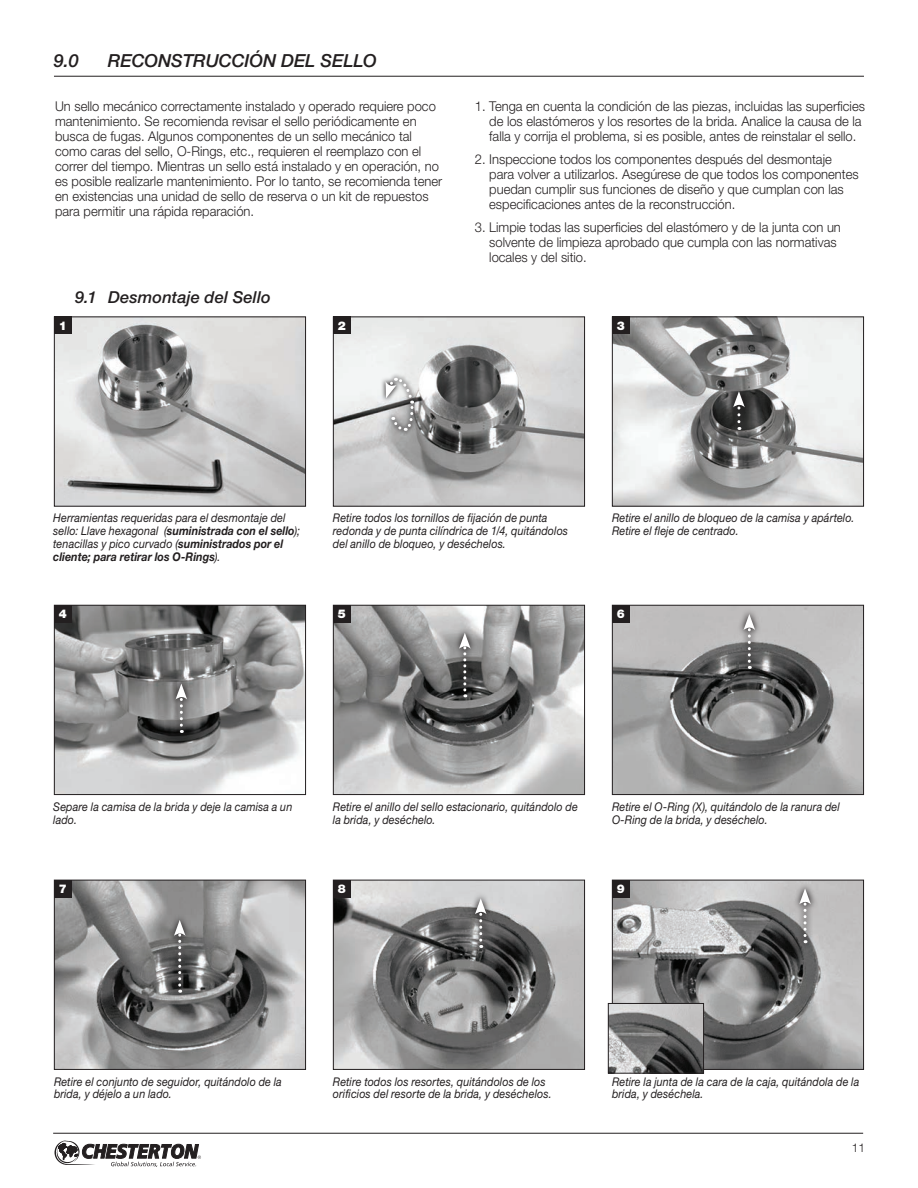
<style>
.page{position:relative;width:918px;height:1188px;background:#fff}
.page>*{position:absolute;margin:0;border:0;box-sizing:border-box;transform-origin:0 0}
.t1{font:italic 500 18px "Helvetica Neue LT Std";letter-spacing:-.005em;color:#231f20}
.t2{font:italic 500 16.5px "Helvetica Neue LT Std";letter-spacing:.005em;color:#231f20}
.t3{font:300 13.5px/15px "Helvetica Neue LT Std";color:#231f20;scale:.96 1}
.t4{font:italic 12px/12.8px "Helvetica Neue LT Std";letter-spacing:.01em;color:#231f20;scale:.9 1}
.t5{font:900 12px "Helvetica Neue LT Std";color:#fff}
.t6{font:300 12px "Helvetica Neue LT Std";color:#231f20}
.s1{font-weight:700}
</style>
<div class="page">
<hr style="left:53px;top:1133px;width:810px;height:1px;background:#231f20">
<svg style="left:55px;top:1140px;width:146px;height:27px"></svg>
<hr style="left:54px;top:76px;width:810px;height:1px;background:#231f20">
<img style="left:56px;top:318px;width:248px;height:187px">
<div style="left:54px;top:316px;width:252px;height:191px;border:1px solid #231f20"></div>
<div style="left:54px;top:316px;width:18px;height:18px;background:#231f20"></div>
<img style="left:335px;top:318px;width:248px;height:187px">
<div style="left:333px;top:316px;width:252px;height:191px;border:1px solid #231f20"></div>
<div style="left:333px;top:316px;width:18px;height:18px;background:#231f20"></div>
<img style="left:614px;top:318px;width:248px;height:187px">
<div style="left:612px;top:316px;width:252px;height:191px;border:1px solid #231f20"></div>
<div style="left:612px;top:316px;width:18px;height:18px;background:#231f20"></div>
<img style="left:56px;top:607px;width:248px;height:186px">
<div style="left:54px;top:605px;width:252px;height:190px;border:1px solid #231f20"></div>
<div style="left:54px;top:605px;width:18px;height:18px;background:#231f20"></div>
<img style="left:335px;top:607px;width:248px;height:186px">
<div style="left:333px;top:605px;width:252px;height:190px;border:1px solid #231f20"></div>
<div style="left:333px;top:605px;width:18px;height:18px;background:#231f20"></div>
<img style="left:614px;top:607px;width:248px;height:186px">
<div style="left:612px;top:605px;width:252px;height:190px;border:1px solid #231f20"></div>
<div style="left:612px;top:605px;width:18px;height:18px;background:#231f20"></div>
<img style="left:56px;top:882px;width:248px;height:186px">
<div style="left:54px;top:880px;width:252px;height:190px;border:1px solid #231f20"></div>
<div style="left:54px;top:880px;width:18px;height:18px;background:#231f20"></div>
<img style="left:335px;top:882px;width:248px;height:186px">
<div style="left:333px;top:880px;width:252px;height:190px;border:1px solid #231f20"></div>
<div style="left:333px;top:880px;width:18px;height:18px;background:#231f20"></div>
<img style="left:614px;top:882px;width:248px;height:186px">
<div style="left:612px;top:880px;width:252px;height:190px;border:1px solid #231f20"></div>
<div style="left:612px;top:880px;width:18px;height:18px;background:#231f20"></div>
<svg style="left:380px;top:373px;width:39px;height:63px"></svg>
<svg style="left:386px;top:376px;width:29px;height:57px;background:#b7b7b7"></svg>
<svg style="left:726px;top:385px;width:25px;height:52px"></svg>
<svg style="left:733px;top:391px;width:12px;height:39px"></svg>
<svg style="left:169px;top:677px;width:25px;height:63px"></svg>
<svg style="left:175px;top:684px;width:12px;height:49px"></svg>
<svg style="left:452px;top:627px;width:25px;height:77px"></svg>
<svg style="left:459px;top:633px;width:12px;height:64px"></svg>
<svg style="left:737px;top:608px;width:25px;height:67px"></svg>
<svg style="left:743px;top:614px;width:12px;height:55px"></svg>
<svg style="left:793px;top:882px;width:24px;height:68px"></svg>
<svg style="left:799px;top:888px;width:12px;height:55px"></svg>
<svg style="left:167px;top:914px;width:25px;height:85px"></svg>
<svg style="left:174px;top:920px;width:12px;height:73px"></svg>
<svg style="left:468px;top:892px;width:25px;height:62px"></svg>
<svg style="left:475px;top:898px;width:12px;height:50px"></svg>
<img style="left:610px;top:1005px;width:92px;height:67px">
<div style="left:608px;top:1003px;width:96px;height:71px;border:1px solid #231f20"></div>
<h1 class="t1" style="left:54px;top:50px;width:26px">9.0</h1>
<h1 class="t1" style="left:108px;top:50px;width:270px">RECONSTRUCCIÓN DEL SELLO</h1>
<p class="t3" style="left:55px;top:99px;width:405px">Un sello mecánico correctamente instalado y operado requiere poco mantenimiento. Se recomienda revisar el sello periódicamente en busca de fugas. Algunos componentes de un sello mecánico tal como caras del sello, O-Rings, etc., requieren el reemplazo con el correr del tiempo. Mientras un sello está instalado y en operación, no es posible realizarle mantenimiento. Por lo tanto, se recomienda tener en existencias una unidad de sello de reserva o un kit de repuestos para permitir una rápida reparación.</p>
<p class="t3" style="left:489px;top:99px;width:393px;text-indent:-14px">1. Tenga en cuenta la condición de las piezas, incluidas las superficies de los elastómeros y los resortes de la brida. Analice la causa de la falla y corrija el problema, si es posible, antes de reinstalar el sello.</p>
<p class="t3" style="left:489px;top:151px;width:386px;text-indent:-14px">2. Inspeccione todos los componentes después del desmontaje para volver a utilizarlos. Asegúrese de que todos los componentes puedan cumplir sus funciones de diseño y que cumplan con las especificaciones antes de la reconstrucción.</p>
<p class="t3" style="left:489px;top:219px;width:368px;text-indent:-14px">3. Limpie todas las superficies del elastómero y de la junta con un solvente de limpieza aprobado que cumpla con las normativas locales y del sitio.</p>
<p class="t5" style="left:59px;top:318px;width:10px">1</p>
<p class="t2" style="left:75px;top:287px;width:197px">9.1 Desmontaje del Sello</p>
<p class="t5" style="left:338px;top:318px;width:10px">2</p>
<p class="t5" style="left:617px;top:318px;width:10px">3</p>
<p class="t4" style="left:53px;top:512px;width:276px">Herramientas requeridas para el desmontaje del sello: Llave hexagonal (<span class="s1">suministrada con el sello</span>); tenacillas y pico curvado (<span class="s1">suministrados por el cliente; para retirar los O-Rings</span>).</p>
<p class="t5" style="left:59px;top:607px;width:10px">4</p>
<p class="t4" style="left:333px;top:512px;width:263px">Retire todos los tornillos de fijación de punta redonda y de punta cilíndrica de 1/4, quitándolos del anillo de bloqueo, y deséchelos.</p>
<p class="t4" style="left:612px;top:512px;width:271px">Retire el anillo de bloqueo de la camisa y apártelo.<br>Retire el fleje de centrado.</p>
<p class="t5" style="left:338px;top:607px;width:10px">5</p>
<p class="t5" style="left:617px;top:607px;width:10px">6</p>
<p class="t4" style="left:53px;top:800px;width:267px">Separe la camisa de la brida y deje la camisa a un lado.</p>
<p class="t5" style="left:59px;top:882px;width:10px">7</p>
<p class="t4" style="left:333px;top:800px;width:274px">Retire el anillo del sello estacionario, quitándolo de la brida, y deséchelo.</p>
<p class="t4" style="left:612px;top:800px;width:255px">Retire el O-Ring (X), quitándolo de la ranura del<br>O-Ring de la brida, y deséchelo.</p>
<p class="t5" style="left:338px;top:882px;width:10px">8</p>
<p class="t5" style="left:617px;top:882px;width:10px">9</p>
<p class="t4" style="left:54px;top:1075px;width:255px">Retire el conjunto de seguidor, quitándolo de la brida, y déjelo a un lado.</p>
<p class="t4" style="left:333px;top:1075px;width:245px">Retire todos los resortes, quitándolos de los orificios del resorte de la brida, y deséchelos.</p>
<p class="t4" style="left:612px;top:1075px;width:276px">Retire la junta de la cara de la caja, quitándola de la brida, y deséchela.</p>
<p class="t6" style="left:852px;top:1140px;width:15px">11</p>
</div>
